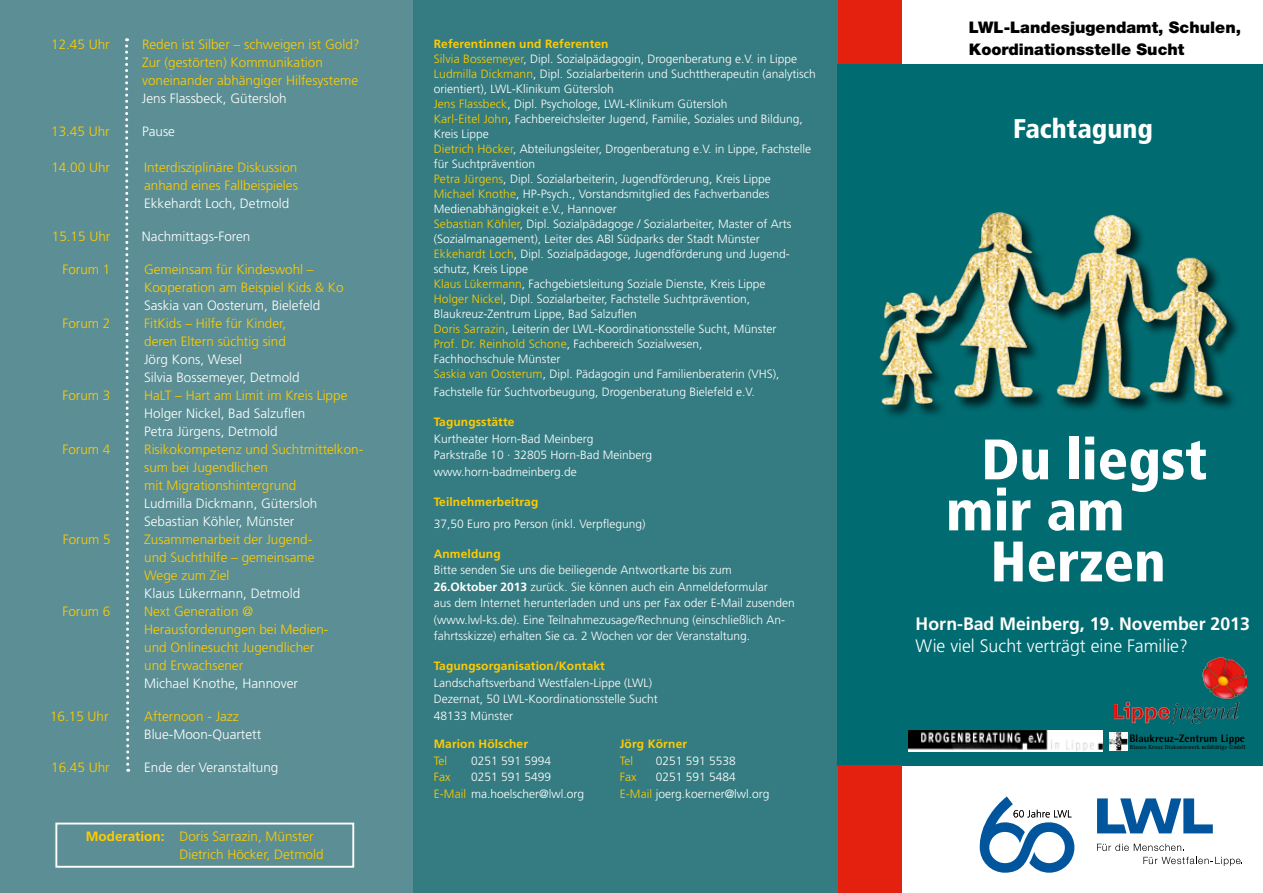
<style>
.page{position:relative;width:1263px;height:893px;background:#fff}
.page>*{position:absolute;margin:0;border:0;box-sizing:border-box;transform-origin:0 0}
.t1{font:900 condensed 57px "Frutiger";color:#fff}
.t2{font:900 condensed 27px "Frutiger";color:#fff}
.t3{font:700 18px/21.9px "Frutiger LT Std";color:#fff}
.t4{font:900 16.05px/22.5px "Helvetica Neue";color:#000}
.t5{font:300 13.5px/18px "Frutiger LT Std";color:#fc0}
.t6{font:300 13.5px/18px "Frutiger LT Std";color:#fff}
.t7{font:300 12px/15px "Frutiger LT Std";color:#fff}
.t8{font:700 12px "Frutiger LT Std";letter-spacing:.01em;color:#fc0}
.t9{font:300 12px "Frutiger LT Std";letter-spacing:.01em;color:#fc0}
.t10{font:800 10.8px "Rotis Semi Sans";color:#000}
.t11{font:6px "Rotis Serif";letter-spacing:.005em;color:#000}
.s1{color:#fff}
.s2{color:#fc0}
.s3{font-weight:700}
.s4{font-weight:700;color:#fc0}
.s5{font-weight:300}
</style>
<div class="page">
<div style="left:411px;top:0;width:427px;height:893px;background:#357c82"></div>
<div style="left:0;top:0;width:412px;height:893px;background:#5b8f95"></div>
<svg style="left:125px;top:38px;width:6px;height:734px"></svg>
<div style="left:838px;top:64px;width:425px;height:701px;background:#006b70"></div>
<div style="left:838px;top:0;width:63px;height:64px;background:#e4200e"></div>
<div style="left:838px;top:765px;width:63px;height:128px;background:#e4200e"></div>
<svg style="left:1097px;top:798px;width:116px;height:35px"></svg>
<svg style="left:1097px;top:844px;width:87px;height:7px"></svg>
<svg style="left:1143px;top:857px;width:99px;height:9px"></svg>
<svg style="left:980px;top:796px;width:94px;height:77px"></svg>
<img style="left:879px;top:212px;width:359px;height:204px">
<img style="left:1115px;top:657px;width:131px;height:66px">
<img style="left:908px;top:731px;width:194px;height:20px">
<div style="left:55px;top:823px;width:299px;height:45px;border:2px solid #fff"></div>
<svg style="left:1110px;top:733px;width:18px;height:18px"></svg>
<p class="t5" style="left:51px;top:35px;width:60px">12.45 Uhr</p>
<p class="t5" style="left:142px;top:35px;width:219px">Reden ist Silber – schweigen ist Gold?<br>Zur (gestörten) Kommunikation voneinander abhängiger Hilfesysteme <span class="s1">Jens Flassbeck, Gütersloh</span></p>
<p class="t5" style="left:51px;top:122px;width:60px">13.45 Uhr</p>
<p class="t6" style="left:142px;top:122px;width:35px">Pause</p>
<p class="t5" style="left:51px;top:158px;width:60px">14.00 Uhr</p>
<p class="t5" style="left:144px;top:158px;width:155px;text-align:justify">Interdisziplinäre Diskussion anhand eines Fallbeispieles <span class="s1">Ekkehardt Loch, Detmold</span></p>
<p class="t5" style="left:52px;top:227px;width:60px">15.15 Uhr</p>
<p class="t6" style="left:142px;top:227px;width:110px">Nachmittags-Foren</p>
<p class="t5" style="left:62px;top:260px;width:50px">Forum 1</p>
<p class="t5" style="left:144px;top:260px;width:201px">Gemeinsam für Kindeswohl –<br>Kooperation am Beispiel Kids &amp; Ko<br><span class="s1">Saskia van Oosterum, Bielefeld</span></p>
<p class="t5" style="left:62px;top:314px;width:50px">Forum 2</p>
<p class="t5" style="left:144px;top:314px;width:157px">FitKids – Hilfe für Kinder, deren Eltern süchtig sind<br><span class="s1">Jörg Kons, Wesel<br>Silvia Bossemeyer, Detmold</span></p>
<p class="t5" style="left:62px;top:386px;width:50px">Forum 3</p>
<p class="t6" style="left:144px;top:386px;width:205px"><span class="s2">HaLT – Hart am Limit im Kreis Lippe<br></span>Holger Nickel, Bad Salzuflen<br>Petra Jürgens, Detmold</p>
<p class="t5" style="left:62px;top:440px;width:50px">Forum 4</p>
<p class="t5" style="left:144px;top:440px;width:221px">Risikokompetenz und Suchtmittelkon&shy;sum bei Jugendlichen<br>mit Migrationshintergrund<br><span class="s1">Ludmilla Dickmann, Gütersloh<br>Sebastian Köhler, Münster</span></p>
<p class="t5" style="left:63px;top:530px;width:50px">Forum 5</p>
<p class="t5" style="left:144px;top:530px;width:172px">Zusammenarbeit der Jugend&shy;und Suchthilfe – gemeinsame<br>Wege zum Ziel<br><span class="s1">Klaus Lükermann, Detmold</span></p>
<p class="t5" style="left:62px;top:602px;width:50px">Forum 6</p>
<p class="t5" style="left:144px;top:602px;width:186px">Next Generation @<br>Herausforderungen bei Medien&shy;und Onlinesucht Jugendlicher und Erwachsener<br><span class="s1">Michael Knothe, Hannover</span></p>
<p class="t5" style="left:50px;top:707px;width:60px">16.15 Uhr</p>
<p class="t6" style="left:144px;top:707px;width:119px"><span class="s2">Afternoon - Jazz<br></span>Blue-Moon-Quartett</p>
<p class="t5" style="left:51px;top:758px;width:60px">16.45 Uhr</p>
<p class="t6" style="left:144px;top:758px;width:136px">Ende der Veranstaltung</p>
<p class="t5" style="left:179px;top:828px;width:146px;text-indent:-94px"><span class="s3">Moderation:</span> Doris Sarrazin, Münster<br>Dietrich Höcker, Detmold</p>
<p class="t7" style="left:434px;top:37px;width:384px"><span class="s4">Referentinnen und Referenten<br></span><span class="s2">Silvia Bossemeyer</span>, Dipl. Sozialpädagogin, Drogenberatung e.V. in Lippe <span class="s2">Ludmilla Dickmann</span>, Dipl. Sozialarbeiterin und Suchttherapeutin (analytisch orientiert), LWL-Klinikum Gütersloh<br><span class="s2">Jens Flassbeck</span>, Dipl. Psychologe, LWL-Klinikum Gütersloh<br><span class="s2">Karl-Eitel John</span>, Fachbereichsleiter Jugend, Familie, Soziales und Bildung, Kreis Lippe<br><span class="s2">Dietrich Höcker</span>, Abteilungsleiter, Drogenberatung e.V. in Lippe, Fachstelle für Suchtprävention<br><span class="s2">Petra Jürgens</span>, Dipl. Sozialarbeiterin, Jugendförderung, Kreis Lippe<br><span class="s2">Michael Knothe</span>, HP-Psych., Vorstandsmitglied des Fachverbandes Medienabhängigkeit e.V., Hannover<br><span class="s2">Sebastian Köhler</span>, Dipl. Sozialpädagoge / Sozialarbeiter, Master of Arts (Sozialmanagement), Leiter des ABI Südparks der Stadt Münster<br><span class="s2">Ekkehardt Loch</span>, Dipl. Sozialpädagoge, Jugendförderung und Jugend&shy;schutz, Kreis Lippe<br><span class="s2">Klaus Lükermann</span>, Fachgebietsleitung Soziale Dienste, Kreis Lippe<br><span class="s2">Holger Nickel</span>, Dipl. Sozialarbeiter, Fachstelle Suchtprävention, Blaukreuz-Zentrum Lippe, Bad Salzuflen<br><span class="s2">Doris Sarrazin</span>, Leiterin der LWL-Koordinationsstelle Sucht, Münster<br><span class="s2">Prof. Dr. Reinhold Schone</span>, Fachbereich Sozialwesen,<br>Fachhochschule Münster<br><span class="s2">Saskia van Oosterum</span>, Dipl. Pädagogin und Familienberaterin (VHS),</p>
<p class="t7" style="left:434px;top:385px;width:322px">Fachstelle für Suchtvorbeugung, Drogenberatung Bielefeld e.V.</p>
<p class="t7" style="left:434px;top:414px;width:220px;line-height:16.5px"><span class="s4">Tagungsstätte<br></span>Kurtheater Horn-Bad Meinberg<br>Parkstraße 10 · 32805 Horn-Bad Meinberg www.horn-badmeinberg.de</p>
<p class="t7" style="left:434px;top:491px;width:213px;line-height:21.6px"><span class="s4">Teilnehmerbeitrag<br></span>37,50 Euro pro Person (inkl. Verpflegung)</p>
<p class="t7" style="left:434px;top:545px;width:362px;line-height:16.5px"><span class="s4">Anmeldung<br></span>Bitte senden Sie uns die beiliegende Antwortkarte bis zum <span class="s3">26.Oktober 2013</span> zurück. Sie können auch ein Anmeldeformular<br>aus dem Internet herunterladen und uns per Fax oder E-Mail zusenden (www.lwl-ks.de). Eine Teilnahmezusage/Rechnung (einschließlich An&shy;fahrtsskizze) erhalten Sie ca. 2 Wochen vor der Veranstaltung.</p>
<p class="t7" style="left:434px;top:658px;width:226px;line-height:16.5px"><span class="s4">Tagungsorganisation/Kontakt </span>Landschaftsverband Westfalen-Lippe (LWL)<br>Dezernat, 50 LWL-Koordinationsstelle Sucht 48133 Münster</p>
<p class="t8" style="left:434px;top:737px;width:96px">Marion Hölscher</p>
<p class="t8" style="left:620px;top:737px;width:69px">Jörg Körner</p>
<p class="t9" style="left:434px;top:754px;width:15px">Tel</p>
<p class="t7" style="left:471px;top:753px;width:82px">0251 591 5994</p>
<p class="t9" style="left:620px;top:754px;width:15px">Tel</p>
<p class="t7" style="left:656px;top:753px;width:82px">0251 591 5538</p>
<p class="t9" style="left:434px;top:770px;width:18px">Fax</p>
<p class="t7" style="left:471px;top:770px;width:82px">0251 591 5499</p>
<p class="t9" style="left:620px;top:770px;width:18px">Fax</p>
<p class="t7" style="left:656px;top:770px;width:82px">0251 591 5484</p>
<p class="t7" style="left:434px;top:786px;width:152px"><span class="s2">E-Mail</span> ma.hoelscher@lwl.org</p>
<p class="t7" style="left:620px;top:786px;width:151px"><span class="s2">E-Mail</span> joerg.koerner@lwl.org</p>
<p class="t4" style="left:969px;top:16px;width:274px">LWL-Landesjugendamt, Schulen,<br>Koordinationsstelle Sucht</p>
<p class="t2" style="left:1013px;top:112px;width:141px">Fachtagung</p>
<p class="t1" style="left:981px;top:425px;width:228px">Du liegst</p>
<p class="t1" style="left:946px;top:476px;width:180px">mir am</p>
<p class="t1" style="left:990px;top:527px;width:177px">Herzen</p>
<p class="t3" style="left:915px;top:613px;width:336px">Horn-Bad Meinberg, 19. November 2013<br><span class="s5">Wie viel Sucht verträgt eine Familie?</span></p>
<p class="t10" style="left:1129px;top:731px;width:117px">Blaukreuz-Zentrum Lippe</p>
<p class="t11" style="left:1130px;top:744px;width:117px">Blaues Kreuz Diakoniewerk mildtätige GmbH</p>
</div>
